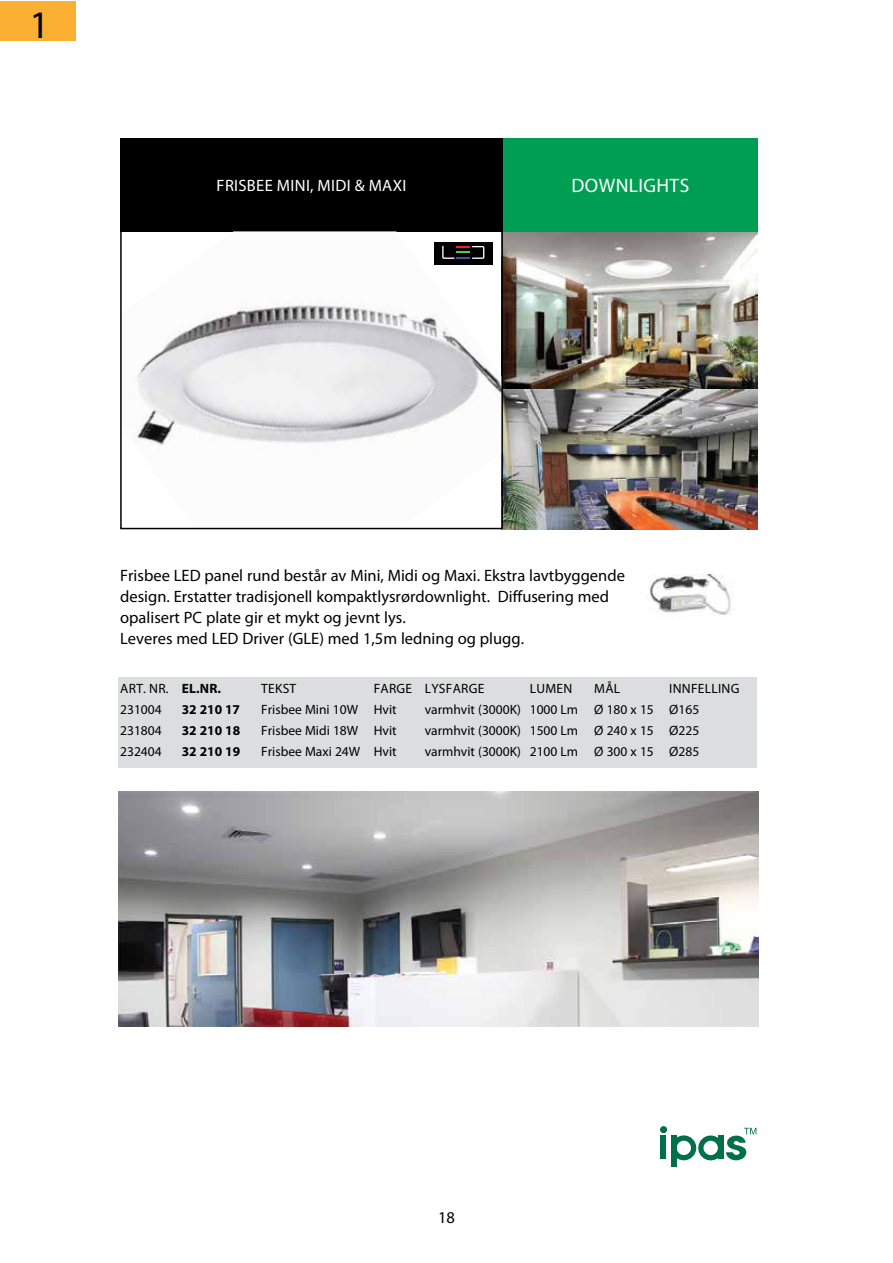
<style>
.page{position:relative;width:893px;height:1263px;background:#fff}
.page>*{position:absolute;margin:0;border:0;box-sizing:border-box;transform-origin:0 0}
.t1{font:39px "Myriad Pro";color:#000}
.t2{font:19.5px "Myriad Pro";letter-spacing:.02em;color:#fff}
.t3{font:16.5px/21px "Myriad Pro";color:#000}
.t4{font:16.5px "Myriad Pro";letter-spacing:.02em;color:#fff}
.t5{font:13.5px "Myriad Pro";color:#000}
.t6{font:13.5px "Myriad Pro";letter-spacing:.02em;color:#000}
.t7{font:700 13.5px "Myriad Pro";color:#000}
.s1{font-weight:700}
</style>
<div class="page">
<img style="left:134px;top:231px;width:624px;height:298px">
<div style="left:118px;top:677px;width:638px;height:91px;background:#dcddde"></div>
<div style="left:503px;top:138px;width:255px;height:93px;background:#009e53"></div>
<div style="left:120px;top:138px;width:383px;height:93px;background:#000"></div>
<div style="left:661px;top:1135px;width:5px;height:24px;background:#00704a"></div>
<div style="left:671px;top:1135px;width:5px;height:31px;background:#00704a"></div>
<div style="left:660px;top:1126px;width:7px;height:7px;background:#00704a;border-radius:50%"></div>
<svg style="left:676px;top:1128px;width:80px;height:35px"></svg>
<div style="left:434px;top:242px;width:58px;height:23px;background:#000"></div>
<svg style="left:442px;top:246px;width:42px;height:13px"></svg>
<img style="left:647px;top:574px;width:84px;height:41px">
<div style="left:120px;top:230px;width:383px;height:299px;border:2px solid #000"></div>
<div style="left:0;top:1px;width:76px;height:39px;background:#fbb034"></div>
<img style="left:118px;top:791px;width:640px;height:235px">
<h1 class="t1" style="left:30px;top:1px;width:22px">1</h1>
<p class="t4" style="left:217px;top:175px;width:191px">FRISBEE MINI, MIDI &amp; MAXI</p>
<p class="t2" style="left:572px;top:173px;width:119px">DOWNLIGHTS</p>
<p class="t3" style="left:120px;top:565px;width:506px">Frisbee LED panel rund består av Mini, Midi og Maxi. Ekstra lavtbyggende design. Erstatter tradisjonell kompaktlysrørdownlight. Diffusering med opalisert PC plate gir et mykt og jevnt lys.<br>Leveres med LED Driver (GLE) med 1,5m ledning og plugg.</p>
<p class="t5" style="left:120px;top:680px;width:102px">ART. NR. <span class="s1">EL.NR.</span></p>
<p class="t5" style="left:261px;top:680px;width:37px">TEKST</p>
<p class="t6" style="left:374px;top:680px;width:112px">FARGE LYSFARGE</p>
<p class="t5" style="left:530px;top:680px;width:44px">LUMEN</p>
<p class="t5" style="left:594px;top:680px;width:28px">MÅL</p>
<p class="t6" style="left:669px;top:680px;width:72px">INNFELLING</p>
<p class="t5" style="left:120px;top:701px;width:43px">231004</p>
<p class="t7" style="left:182px;top:700px;width:60px">32 210 17</p>
<p class="t5" style="left:261px;top:701px;width:137px">Frisbee Mini 10W Hvit</p>
<p class="t5" style="left:425px;top:701px;width:276px">varmhvit (3000K) 1000 Lm Ø 180 x 15 Ø165</p>
<p class="t5" style="left:120px;top:722px;width:43px">231804</p>
<p class="t7" style="left:182px;top:721px;width:60px">32 210 18</p>
<p class="t5" style="left:261px;top:722px;width:137px">Frisbee Midi 18W Hvit</p>
<p class="t5" style="left:425px;top:722px;width:276px">varmhvit (3000K) 1500 Lm Ø 240 x 15 Ø225</p>
<p class="t5" style="left:120px;top:743px;width:43px">232404</p>
<p class="t7" style="left:182px;top:742px;width:60px">32 210 19</p>
<p class="t5" style="left:261px;top:743px;width:137px">Frisbee Maxi 24W Hvit</p>
<p class="t5" style="left:425px;top:743px;width:276px">varmhvit (3000K) 2100 Lm Ø 300 x 15 Ø285</p>
<p class="t3" style="left:438px;top:1207px;width:18px">18</p>
</div>
